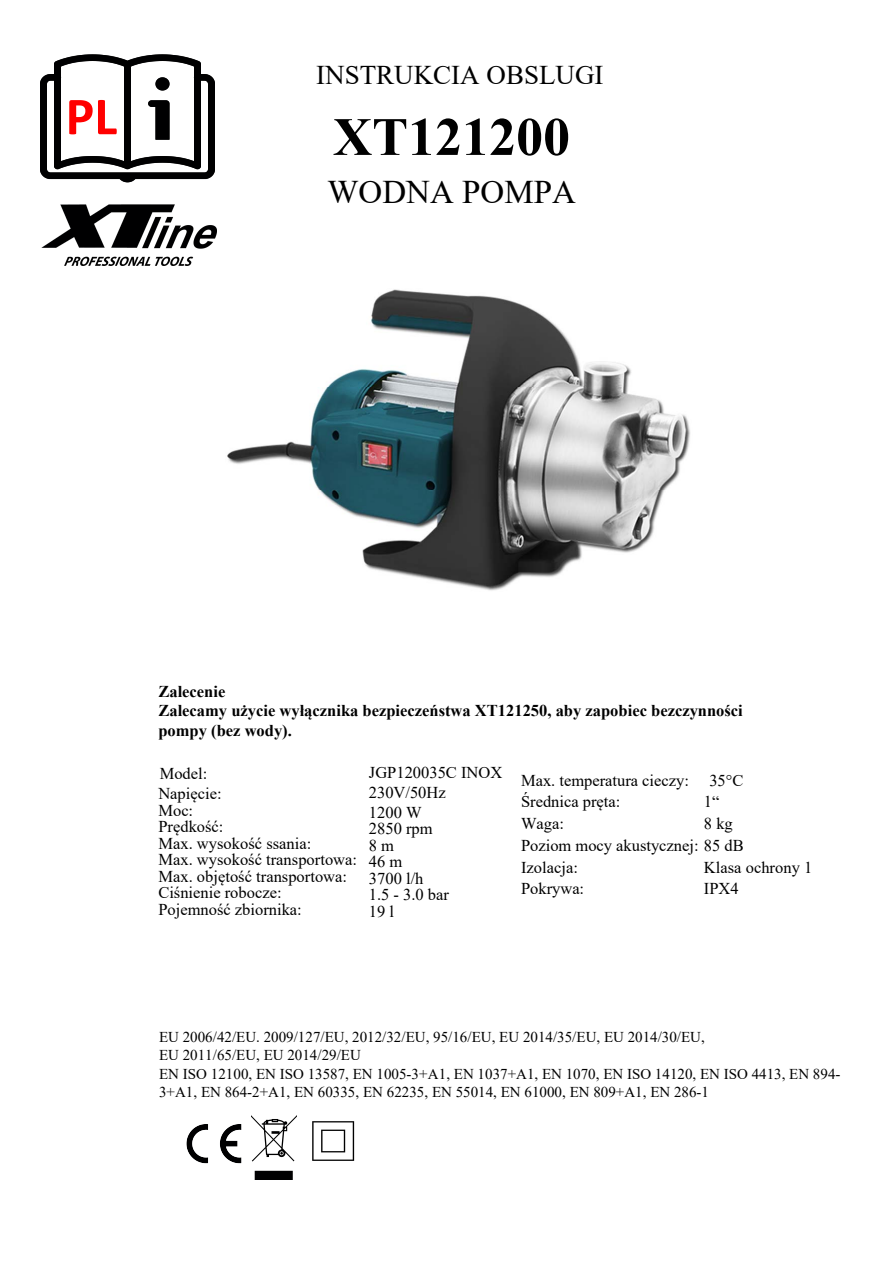
<style>
.page{position:relative;width:893px;height:1263px;background:#fff}
.page>*{position:absolute;margin:0;border:0;box-sizing:border-box;transform-origin:0 0}
.t1{font:700 54px "Times New Roman";color:#000}
.t2{font:700 54px "Calibri";color:#f00}
.t3{font:33px "Times New Roman";color:#000}
.t4{font:27px "Times New Roman";color:#000}
.t5{font:16.5px/21.8px "Times New Roman";color:#000}
.t6{font:700 16.5px/19.8px "Times New Roman";color:#000}
.t7{font:16.5px/16.5px "Times New Roman";color:#000}
.t8{font:15px/18.3px "Times New Roman";color:#000}
.s1{font-style:inherit}
</style>
<div class="page">
<img style="left:40px;top:54px;width:175px;height:129px">
<img style="left:41px;top:204px;width:176px;height:61px">
<img style="left:186px;top:1124px;width:56px;height:40px">
<img style="left:251px;top:1115px;width:46px;height:65px">
<img style="left:312px;top:1121px;width:43px;height:40px">
<img style="left:227px;top:289px;width:463px;height:302px">
<h1 class="t2" style="left:66px;top:78px;width:53px">PL</h1>
<h3 class="t4" style="left:316px;top:56px;width:289px">INSTRUKCIA OBSLUGI</h3>
<h1 class="t1" style="left:333px;top:99px;width:239px">XT1212<span class="s1">00</span></h1>
<h2 class="t3" style="left:327px;top:169px;width:250px">WODNA POMPA</h2>
<p class="t6" style="left:158px;top:681px;width:586px">Zalecenie<br>Zalecamy użycie wyłącznika bezpieczeństwa XT121250, aby zapobiec bezczynności pompy (bez wody).</p>
<p class="t7" style="left:158px;top:763px;width:65px;line-height:20.1px">Model:<br>Napięcie:</p>
<p class="t5" style="left:158px;top:802px;width:200px;line-height:16.5px"><span class="s1">Moc:<br></span>Prędkość<span class="s1">:<br>Max.</span> wysokość ssania<span class="s1">:<br>Max.</span> wysokość transportowa<span class="s1">:<br>Max.</span> objętość transportowa<span class="s1">:<br></span>Ciśnienie robocze<span class="s1">:<br></span>Pojemność zbiornika:</p>
<p class="t7" style="left:369px;top:762px;width:135px;line-height:19.8px">JGP120035C INOX<br>230V/50Hz<br>1200 W</p>
<p class="t7" style="left:369px;top:820px;width:82px">2850 rpm<br>8 m<br>46 m<br>3700 l/h<br>1.5 ‐ 3.0 bar<br>19 l</p>
<p class="t5" style="left:521px;top:769px;width:224px">Max. temperatura cieczy:<br>Średnica pręta:<br>Waga:<br>Poziom mocy akustycznej<span class="s1">:</span> 85 dB<br>Izolacja<span class="s1">:<br></span>Pokrywa<span class="s1">:</span></p>
<p class="t5" style="left:704px;top:769px;width:41px;text-indent:5px">35°C<br>1“<br><span class="s1">8</span> kg</p>
<p class="t5" style="left:704px;top:856px;width:110px">Klasa ochrony 1<br>IPX4</p>
<p class="t8" style="left:159px;top:1027px;width:683px">EU 2006/42/EU. 2009/127/EU, 2012/32/EU, 95/16/EU, EU 2014/35/EU, EU 2014/30/EU,<br>EU 2011/65/EU, EU 2014/29/EU<br>EN ISO 12100, EN ISO 13587, EN 1005‐3+A1, EN 1037+A1, EN 1070, EN ISO 14120, EN ISO 4413, EN 894‐ 3+A1, EN 864‐2+A1, EN 60335, EN 62235, EN 55014, EN 61000, EN 809+A1, EN 286‐1</p>
</div>
